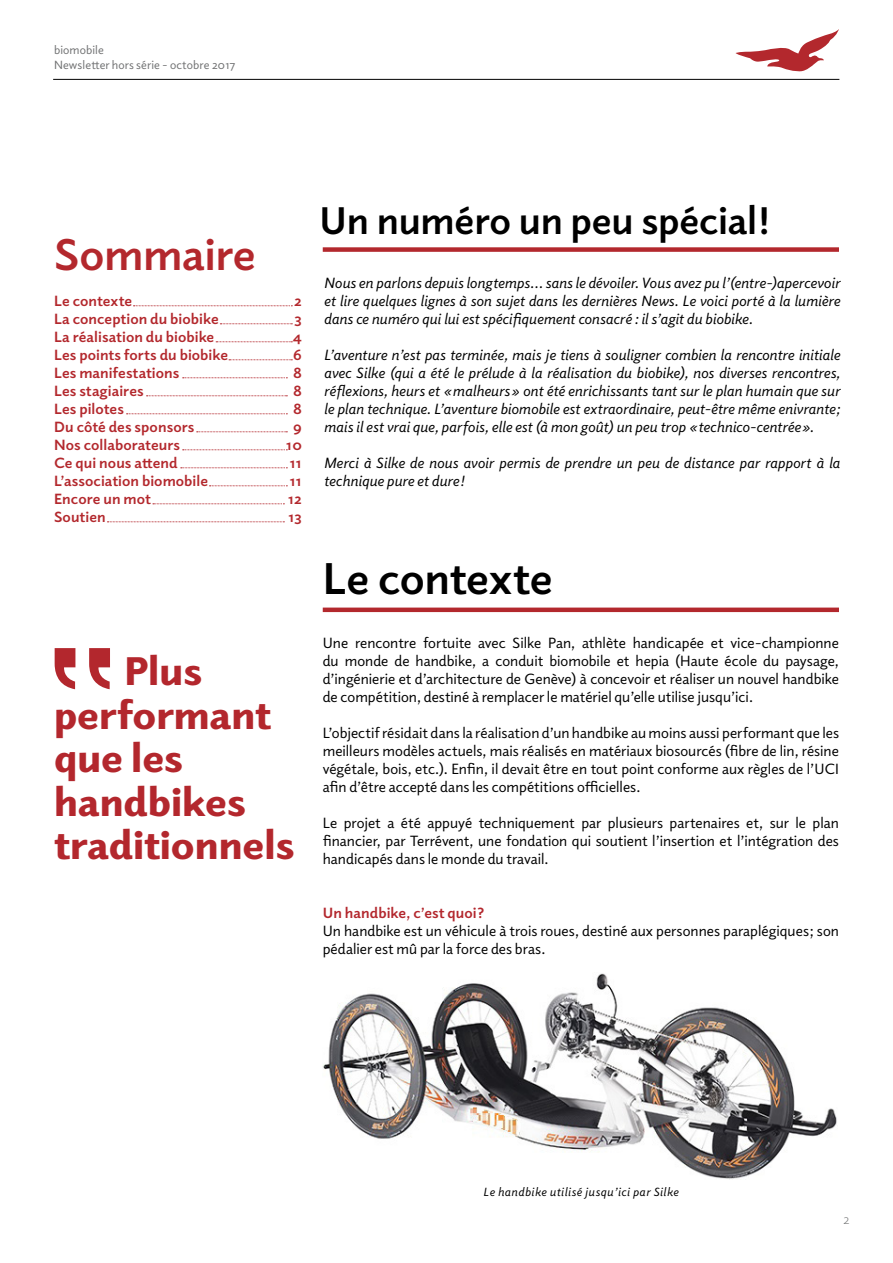
<style>
.page{position:relative;width:893px;height:1263px;background:#fff}
.page>*{position:absolute;margin:0;border:0;box-sizing:border-box;transform-origin:0 0}
.t1{font:700 150px "Helvetica";color:#b3272d}
.t2{font:700 45px "Elido";letter-spacing:-.01em;color:#000}
.t3{font:700 45px "Elido";letter-spacing:-.01em;color:#b3282d}
.t4{font:900 40.5px/43.5px "Elido";color:#b3272d}
.t5{font:700 39px "Elido";letter-spacing:-.005em;color:#000}
.t6{font:15px/18px "Elido";color:#000;text-align:justify}
.t7{font:italic 15px/18px "Elido";color:#000;text-align:justify}
.t8{font:700 15px/18px "Elido";letter-spacing:.005em;color:#b3282d}
.t9{font:700 15px "Elido";letter-spacing:.005em;color:#b3272d}
.t10{font:300 13.5px "Elido";color:#707172}
.t11{font:12px/14.4px "Elido";letter-spacing:.01em;color:#707172}
.t12{font:italic 12px "Elido";letter-spacing:.04em;color:#000}
</style>
<div class="page">
<svg style="left:735px;top:29px;width:104px;height:42px"></svg>
<hr style="left:53px;top:79px;width:786px;height:1px;background:#000">
<div style="left:323px;top:247px;width:516px;height:5px;background:#b3282d"></div>
<svg style="left:133px;top:306px;width:159px;height:1px"></svg>
<svg style="left:220px;top:324px;width:72px;height:1px"></svg>
<svg style="left:229px;top:360px;width:63px;height:1px"></svg>
<svg style="left:183px;top:378px;width:104px;height:1px"></svg>
<svg style="left:146px;top:396px;width:141px;height:1px"></svg>
<svg style="left:127px;top:414px;width:160px;height:1px"></svg>
<svg style="left:197px;top:432px;width:90px;height:1px"></svg>
<svg style="left:183px;top:450px;width:104px;height:1px"></svg>
<svg style="left:181px;top:468px;width:106px;height:1px"></svg>
<svg style="left:209px;top:486px;width:78px;height:1px"></svg>
<svg style="left:153px;top:504px;width:131px;height:1px"></svg>
<svg style="left:107px;top:522px;width:177px;height:1px"></svg>
<svg style="left:216px;top:342px;width:76px;height:1px"></svg>
<hr style="left:323px;top:608px;width:516px;height:4px;background:#b3282d">
<img style="left:322px;top:973px;width:515px;height:206px">
<p class="t11" style="left:54px;top:43px;width:183px">biomobile<br>Newsletter hors série - octobre 2017</p>
<h2 class="t3" style="left:54px;top:224px;width:204px">Sommaire</h2>
<p class="t8" style="left:54px;top:291px;width:176px">Le contexte<br>La conception du biobike<br>La réalisation du biobike<br>Les points forts du biobike<br>Les manifestations<br>Les stagiaires<br>Les pilotes<br>Du côté des sponsors<br>Nos collaborateurs<br>Ce qui nous attend<br>L’association biomobile<br>Encore un mot<br>Soutien</p>
<p class="t8" style="left:286px;top:291px;width:18px;text-align:center">2<br>3<br>4<br>6<br>8<br>8<br>8<br>9<br>10<br>11<br>11<br>12<br>13</p>
<h1 class="t1" style="left:44px;top:582px;width:77px">‟</h1>
<h3 class="t4" style="left:54px;top:647px;width:242px;text-indent:71px">Plus performant que les handbikes traditionnels</h3>
<h3 class="t5" style="left:320px;top:194px;width:451px">Un numéro un peu spécial !</h3>
<p class="t7" style="left:324px;top:273px;width:518px">Nous en parlons depuis longtemps… sans le dévoiler. Vous avez pu l’(entre-)apercevoir et lire quelques lignes à son sujet dans les dernières News. Le voici porté à la lumière dans ce numéro qui lui est spécifiquement consacré : il s’agit du biobike.</p>
<p class="t7" style="left:324px;top:345px;width:518px">L’aventure n’est pas terminée, mais je tiens à souligner combien la rencontre initiale avec Silke (qui a été le prélude à la réalisation du biobike), nos diverses rencontres, réflexions, heurs et « malheurs » ont été enrichissants tant sur le plan humain que sur le plan technique. L’aventure biomobile est extraordinaire, peut-être même enivrante ; mais il est vrai que, parfois, elle est (à mon goût) un peu trop « technico-centrée ».</p>
<p class="t7" style="left:324px;top:453px;width:518px">Merci à Silke de nous avoir permis de prendre un peu de distance par rapport à la technique pure et dure !</p>
<h2 class="t2" style="left:323px;top:548px;width:232px">Le contexte</h2>
<p class="t6" style="left:323px;top:633px;width:518px">Une rencontre fortuite avec Silke Pan, athlète handicapée et vice-championne du monde de handbike, a conduit biomobile et hepia (Haute école du paysage, d’ingénierie et d’architecture de Genève) à concevoir et réaliser un nouvel handbike de compétition, destiné à remplacer le matériel qu’elle utilise jusqu’ici.</p>
<p class="t6" style="left:323px;top:723px;width:518px">L’objectif résidait dans la réalisation d’un handbike au moins aussi performant que les meilleurs modèles actuels, mais réalisés en matériaux biosourcés (fibre de lin, résine végétale, bois, etc.). Enfin, il devait être en tout point conforme aux règles de l’UCI afin d’être accepté dans les compétitions officielles.</p>
<p class="t6" style="left:323px;top:813px;width:518px">Le projet a été appuyé techniquement par plusieurs partenaires et, sur le plan financier, par Terrévent, une fondation qui soutient l’insertion et l’intégration des handicapés dans le monde du travail.</p>
<p class="t9" style="left:323px;top:903px;width:163px">Un handbike, c’est quoi ?</p>
<p class="t6" style="left:323px;top:921px;width:518px">Un handbike est un véhicule à trois roues, destiné aux personnes paraplégiques ; son pédalier est mû par la force des bras.</p>
<p class="t12" style="left:483px;top:1184px;width:197px">Le handbike utilisé jusqu’ici par Silke</p>
<p class="t10" style="left:843px;top:1211px;width:8px">2</p>
</div>
